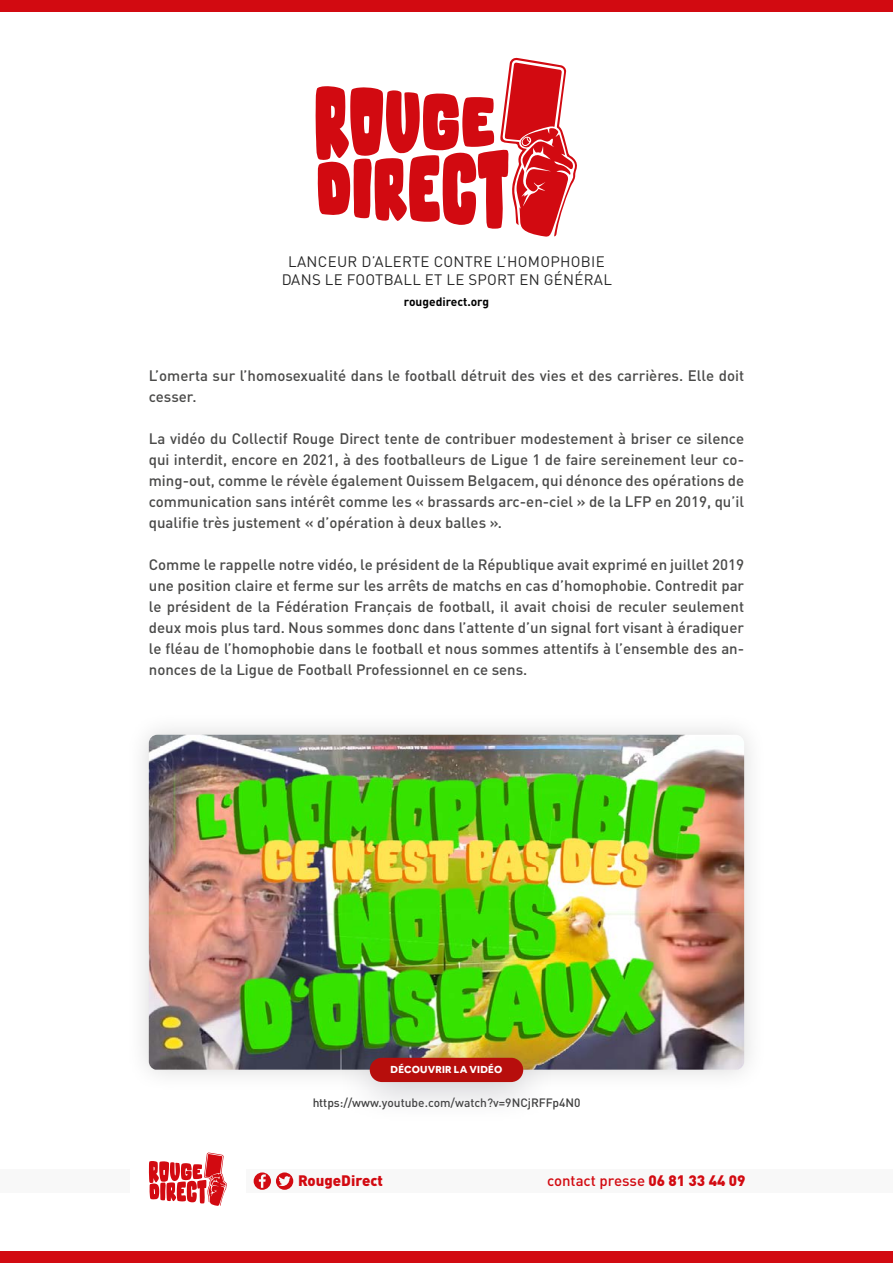
<style>
.page{position:relative;width:893px;height:1263px;background:#fff}
.page>*{position:absolute;margin:0;border:0;box-sizing:border-box;transform-origin:0 0}
.t1{font:500 15px/21px "DIN Pro";color:#4a4a49;text-align:justify}
.t2{font:15px/18px "DIN Pro";letter-spacing:.02em;color:#000;text-align:center}
.t3{font:500 15px "DIN Pro";color:#d20a11}
.t4{font:900 15px "DIN Pro";color:#d20a11}
.t5{font:500 12px "DIN Pro";color:#000}
.t6{font:700 12px "DIN Pro";color:#000}
.t7{font:800 9.9px "Airbnb Cereal App";letter-spacing:.02em;color:#fff}
.s1{font-weight:900}
</style>
<div class="page">
<div style="left:247px;top:1169px;width:646px;height:24px;background:#f8f8f8"></div>
<div style="left:0;top:0;width:893px;height:12px;background:#d20a11"></div>
<div style="left:0;top:1251px;width:893px;height:12px;background:#d20a11"></div>
<div style="left:0;top:1169px;width:129px;height:24px;background:#f8f8f8"></div>
<svg style="left:149px;top:1152px;width:78px;height:54px"></svg>
<svg style="left:315px;top:57px;width:262px;height:180px"></svg>
<svg style="left:254px;top:1172px;width:39px;height:18px"></svg>
<div style="left:125px;top:711px;width:643px;height:382px;background:#fafafa"></div>
<img style="left:149px;top:735px;width:595px;height:335px">
<div style="left:337px;top:1029px;width:219px;height:94px;background:#8b8994;opacity:.5"></div>
<div style="left:370px;top:1058px;width:153px;height:24px;background:#b70e0c;border-radius:12px"></div>
<p class="t2" style="left:281px;top:251px;width:332px">LANCEUR D’ALERTE CONTRE L’HOMOPHOBIE<br>DANS LE FOOTBALL ET LE SPORT EN GÉNÉRAL</p>
<p class="t6" style="left:404px;top:292px;width:87px">rougedirect.org</p>
<p class="t1" style="left:149px;top:363px;width:597px">L’omerta sur l’homosexualité dans le football détruit des vies et des carrières. Elle doit cesser.</p>
<p class="t1" style="left:149px;top:426px;width:597px">La vidéo du Collectif Rouge Direct tente de contribuer modestement à briser ce silence qui interdit, encore en 2021, à des footballeurs de Ligue 1 de faire sereinement leur co&shy;ming-out, comme le révèle également Ouissem Belgacem, qui dénonce des opérations de communication sans intérêt comme les « brassards arc-en-ciel » de la LFP en 2019, qu’il qualifie très justement « d’opération à deux balles ».</p>
<p class="t1" style="left:149px;top:553px;width:597px">Comme le rappelle notre vidéo, le président de la République avait exprimé en juillet 2019 une position claire et ferme sur les arrêts de matchs en cas d’homophobie. Contredit par le président de la Fédération Français de football, il avait choisi de reculer seulement deux mois plus tard. Nous sommes donc dans l’attente d’un signal fort visant à éradiquer le fléau de l’homophobie dans le football et nous sommes attentifs à l’ensemble des an&shy;nonces de la Ligue de Football Professionnel en ce sens.</p>
<p class="t7" style="left:391px;top:1063px;width:113px">DÉCOUVRIR LA VIDÉO</p>
<p class="t5" style="left:312px;top:1093px;width:270px">https://www.youtube.com/watch?v=9NCjRFFp4N0</p>
<p class="t4" style="left:298px;top:1168px;width:86px">RougeDirect</p>
<p class="t3" style="left:547px;top:1169px;width:200px">contact presse <span class="s1">06 81 33 44 09</span></p>
</div>
